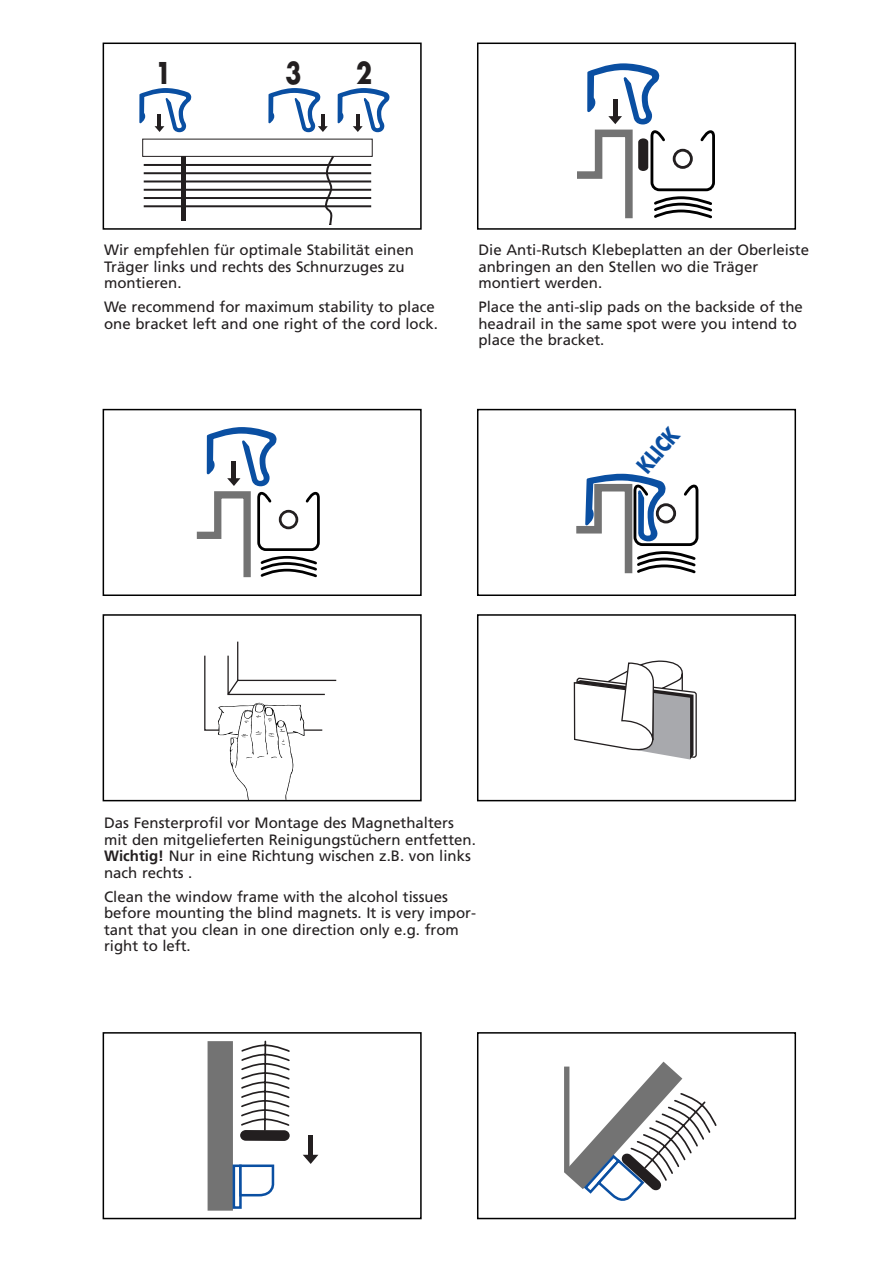
<style>
.page{position:relative;width:893px;height:1262px;background:#fff}
.page>*{position:absolute;margin:0;border:0;box-sizing:border-box;transform-origin:0 0}
.t1{font:700 29.25px "Futura";color:#231f20;scale:.8 1}
.t2{font:700 21.6px "Futura";color:#0a4fa2;scale:.8 1}
.t3{font:15px/16.5px "Frutiger";color:#231f20}
.s1{font-weight:700}
</style>
<div class="page">
<svg style="left:139px;top:88px;width:53px;height:44px"></svg>
<svg style="left:337px;top:88px;width:53px;height:44px"></svg>
<svg style="left:268px;top:88px;width:60px;height:44px"></svg>
<div style="left:142px;top:139px;width:231px;height:18px;background:#fff;border:1px solid #231f20"></div>
<hr style="left:144px;top:164px;width:227px;height:2px;background:#231f20">
<hr style="left:144px;top:172px;width:227px;height:2px;background:#231f20">
<hr style="left:144px;top:180px;width:227px;height:2px;background:#231f20">
<hr style="left:144px;top:189px;width:227px;height:2px;background:#231f20">
<hr style="left:144px;top:197px;width:227px;height:2px;background:#231f20">
<hr style="left:144px;top:205px;width:227px;height:2px;background:#231f20">
<hr style="left:181px;top:156px;width:4px;height:65px;background:#231f20">
<svg style="left:323px;top:155px;width:12px;height:70px"></svg>
<div style="left:103px;top:43px;width:318px;height:187px;border:2px solid #000"></div>
<svg style="left:577px;top:63px;width:138px;height:156px"></svg>
<div style="left:477px;top:43px;width:319px;height:187px;border:2px solid #000"></div>
<svg style="left:197px;top:427px;width:123px;height:151px"></svg>
<div style="left:103px;top:409px;width:318px;height:187px;border:2px solid #000"></div>
<svg style="left:576px;top:473px;width:123px;height:101px"></svg>
<div style="left:477px;top:409px;width:319px;height:187px;border:2px solid #000"></div>
<svg style="left:204px;top:641px;width:133px;height:157px"></svg>
<div style="left:103px;top:614px;width:318px;height:187px;border:2px solid #000"></div>
<svg style="left:573px;top:660px;width:124px;height:142px"></svg>
<div style="left:477px;top:614px;width:319px;height:187px;border:2px solid #000"></div>
<svg style="left:303px;top:1154px;width:15px;height:10px"></svg>
<div style="left:308px;top:1135px;width:5px;height:21px;background:#231f20"></div>
<div style="left:207px;top:1041px;width:26px;height:169px;background:#737373"></div>
<svg style="left:232px;top:1164px;width:10px;height:44px"></svg>
<svg style="left:238px;top:1164px;width:37px;height:33px"></svg>
<svg style="left:241px;top:1040px;width:49px;height:91px"></svg>
<div style="left:240px;top:1130px;width:50px;height:11px;background:#231f20;border-radius:6px"></div>
<div style="left:103px;top:1032px;width:318px;height:187px;border:2px solid #000"></div>
<svg style="left:564px;top:1061px;width:153px;height:140px"></svg>
<div style="left:477px;top:1032px;width:319px;height:187px;border:2px solid #000"></div>
<h1 class="t1" style="left:155px;top:59px;width:22px">1</h1>
<h1 class="t1" style="left:285px;top:59px;width:22px">3</h1>
<h1 class="t1" style="left:356px;top:59px;width:22px">2</h1>
<p class="t3" style="left:104px;top:243px;width:311px">Wir empfehlen für optimale Stabilität einen<br>Träger links und rechts des Schnurzuges zu montieren.</p>
<p class="t3" style="left:104px;top:300px;width:335px">We recommend for maximum stability to place one bracket left and one right of the cord lock.</p>
<p class="t3" style="left:478px;top:243px;width:332px">Die Anti-Rutsch Klebeplatten an der Oberleiste anbringen an den Stellen wo die Träger montiert werden.</p>
<p class="t3" style="left:478px;top:300px;width:326px">Place the anti-slip pads on the backside of the headrail in the same spot were you intend to place the bracket.</p>
<h2 class="t2" style="left:633px;top:463px;width:66px;rotate:-49deg">KLICK</h2>
<p class="t3" style="left:104px;top:816px;width:373px">Das Fensterprofil vor Montage des Magnethalters mit den mitgelieferten Reinigungstüchern entfetten.<br><span class="s1">Wichtig!</span> Nur in eine Richtung wischen z.B. von links nach rechts .</p>
<p class="t3" style="left:104px;top:889px;width:373px">Clean the window frame with the alcohol tissues before mounting the blind magnets. It is very impor&shy;tant that you clean in one direction only e.g. from right to left.</p>
</div>
